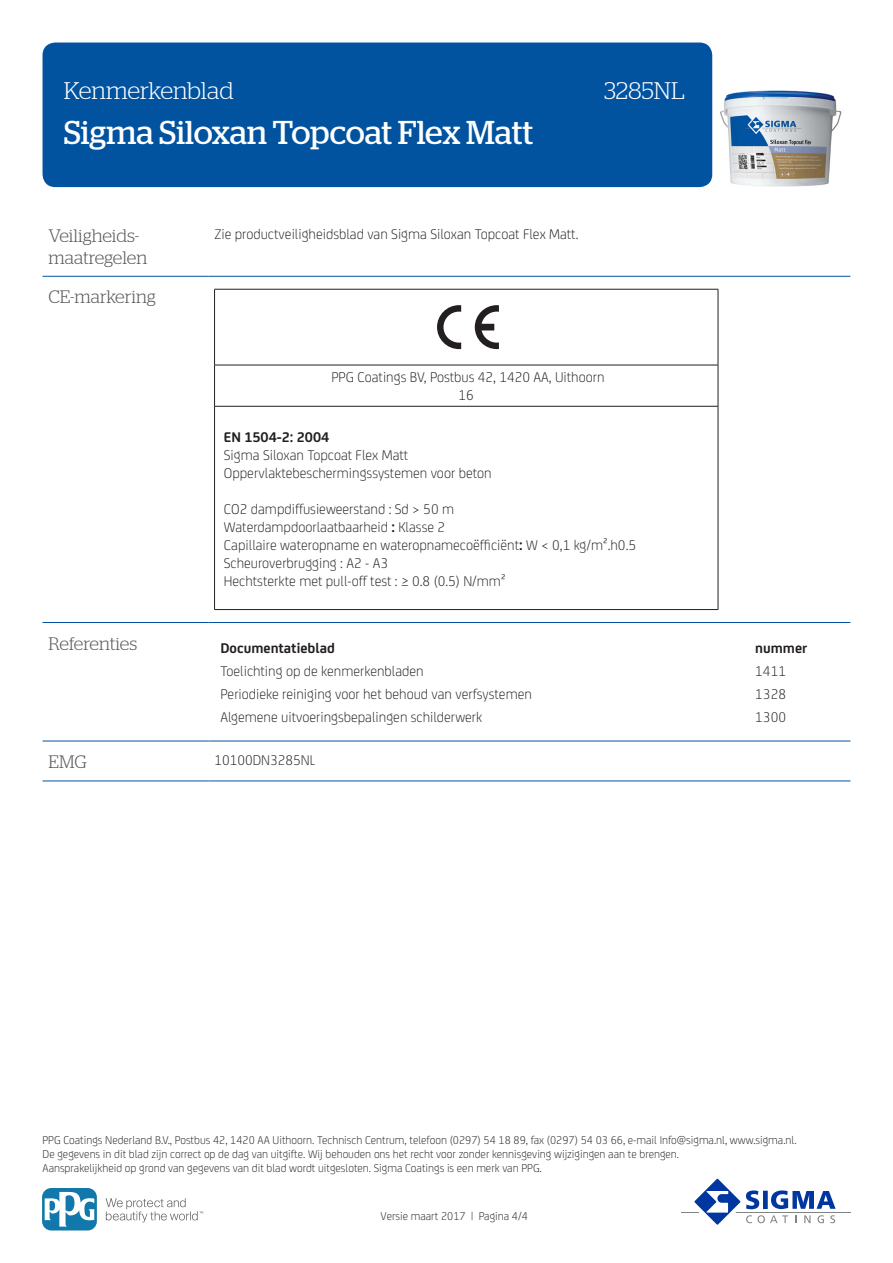
<style>
.page{position:relative;width:893px;height:1263px;background:#fff}
.page>*{position:absolute;margin:0;border:0;box-sizing:border-box;transform-origin:0 0}
.t1{font:33px "Stag";letter-spacing:-.005em;color:#fff}
.t2{font:300 24px "Stag";color:#fff}
.KOP{font:300 18px/21.6px "Stag";color:#57585a}
.BODY{font:300 15px/18px "FS Joey";color:#231f20}
.BODY_CENTER{font:300 15px/18px "FS Joey";color:#231f20;text-align:center}
.BODY-2{font:700 15px "FS Joey";color:#231f20}
.t3{font:300 12px/14.4px "FS Joey";color:#231f20}
.s1{font-weight:700}
</style>
<div class="page">
<div style="left:43px;top:43px;width:669px;height:144px;background:#0153a0;border-radius:13px"></div>
<hr style="left:681px;top:1211px;width:169px;height:1px;background:#808285">
<svg style="left:689px;top:1178px;width:147px;height:47px"></svg>
<svg style="left:106px;top:1198px;width:97px;height:24px"></svg>
<svg style="left:43px;top:1188px;width:54px;height:42px"></svg>
<svg style="left:45px;top:1191px;width:49px;height:35px"></svg>
<hr style="left:43px;top:276px;width:165px;height:1px;background:#0153a0">
<hr style="left:208px;top:276px;width:642px;height:1px;background:#0153a0">
<hr style="left:43px;top:622px;width:165px;height:1px;background:#0153a0">
<hr style="left:208px;top:622px;width:642px;height:1px;background:#0153a0">
<hr style="left:43px;top:741px;width:165px;height:1px;background:#0153a0">
<hr style="left:208px;top:741px;width:642px;height:1px;background:#0153a0">
<hr style="left:43px;top:780px;width:165px;height:1px;background:#0153a0">
<hr style="left:208px;top:780px;width:642px;height:1px;background:#0153a0">
<hr style="left:214px;top:289px;width:504px;height:1px;background:#231f20">
<hr style="left:214px;top:289px;width:1px;height:76px;background:#231f20">
<hr style="left:718px;top:289px;width:1px;height:76px;background:#231f20">
<hr style="left:214px;top:365px;width:504px;height:1px;background:#231f20">
<hr style="left:214px;top:365px;width:1px;height:41px;background:#231f20">
<hr style="left:718px;top:365px;width:1px;height:41px;background:#231f20">
<hr style="left:214px;top:406px;width:504px;height:1px;background:#231f20">
<hr style="left:214px;top:406px;width:1px;height:203px;background:#231f20">
<hr style="left:718px;top:406px;width:1px;height:203px;background:#231f20">
<hr style="left:214px;top:609px;width:504px;height:1px;background:#231f20">
<svg style="left:437px;top:305px;width:24px;height:44px"></svg>
<svg style="left:475px;top:305px;width:24px;height:44px"></svg>
<img style="left:720px;top:90px;width:122px;height:97px">
<h2 class="t2" style="left:64px;top:77px;width:171px">Kenmerkenblad</h2>
<h2 class="t2" style="left:604px;top:77px;width:82px">3285NL</h2>
<h1 class="t1" style="left:64px;top:114px;width:471px">Sigma Siloxan Topcoat Flex Matt</h1>
<p class="KOP" style="left:49px;top:225px;width:100px">Veiligheids&shy;maatregelen</p>
<p class="BODY" style="left:214px;top:224px;width:366px">Zie productveiligheidsblad van Sigma Siloxan Topcoat Flex Matt.</p>
<p class="KOP" style="left:49px;top:286px;width:109px">CE-markering</p>
<p class="BODY_CENTER" style="left:331px;top:367px;width:275px">PPG Coatings BV, Postbus 42, 1420 AA, Uithoorn<br>16</p>
<p class="BODY" style="left:224px;top:427px;width:269px"><span class="s1">EN 1504-2: 2004<br></span>Sigma Siloxan Topcoat Flex Matt<br>Oppervlaktebeschermingssystemen voor beton</p>
<p class="BODY" style="left:224px;top:499px;width:414px">CO2 dampdiffusieweerstand : Sd &gt; 50 m<br>Waterdampdoorlaatbaarheid <span class="s1">:</span> Klasse 2<br>Capillaire wateropname en wateropnamecoëfficiënt<span class="s1">:</span> W &lt; 0,1 kg/m².h0.5<br>Scheuroverbrugging : A2 - A3<br>Hechtsterkte met pull-off test : ≥ 0.8 (0.5) N/mm²</p>
<p class="KOP" style="left:49px;top:632px;width:90px">Referenties</p>
<p class="BODY-2" style="left:220px;top:636px;width:116px">Documentatieblad</p>
<p class="BODY-2" style="left:755px;top:636px;width:54px">nummer</p>
<p class="BODY" style="left:220px;top:661px;width:205px">Toelichting op de kenmerkenbladen</p>
<p class="BODY" style="left:755px;top:661px;width:32px">1411</p>
<p class="BODY" style="left:220px;top:684px;width:313px">Periodieke reiniging voor het behoud van verfsystemen</p>
<p class="BODY" style="left:755px;top:684px;width:32px">1328</p>
<p class="BODY" style="left:220px;top:707px;width:263px">Algemene uitvoeringsbepalingen schilderwerk</p>
<p class="BODY" style="left:755px;top:707px;width:32px">1300</p>
<p class="KOP" style="left:49px;top:751px;width:40px">EMG</p>
<p class="BODY" style="left:214px;top:750px;width:102px">10100DN3285NL</p>
<p class="t3" style="left:43px;top:1132px;width:755px">PPG Coatings Nederland B.V., Postbus 42, 1420 AA Uithoorn. Technisch Centrum, telefoon (0297) 54 18 89, fax (0297) 54 03 66, e-mail Info@sigma.nl, www.sigma.nl.<br>De gegevens in dit blad zijn correct op de dag van uitgifte. Wij behouden ons het recht voor zonder kennisgeving wijzigingen aan te brengen.<br>Aansprakelijkheid op grond van gegevens van dit blad wordt uitgesloten. Sigma Coatings is een merk van PPG.</p>
<p class="t3" style="left:380px;top:1208px;width:149px">Versie maart 2017 | Pagina 4/4</p>
</div>
